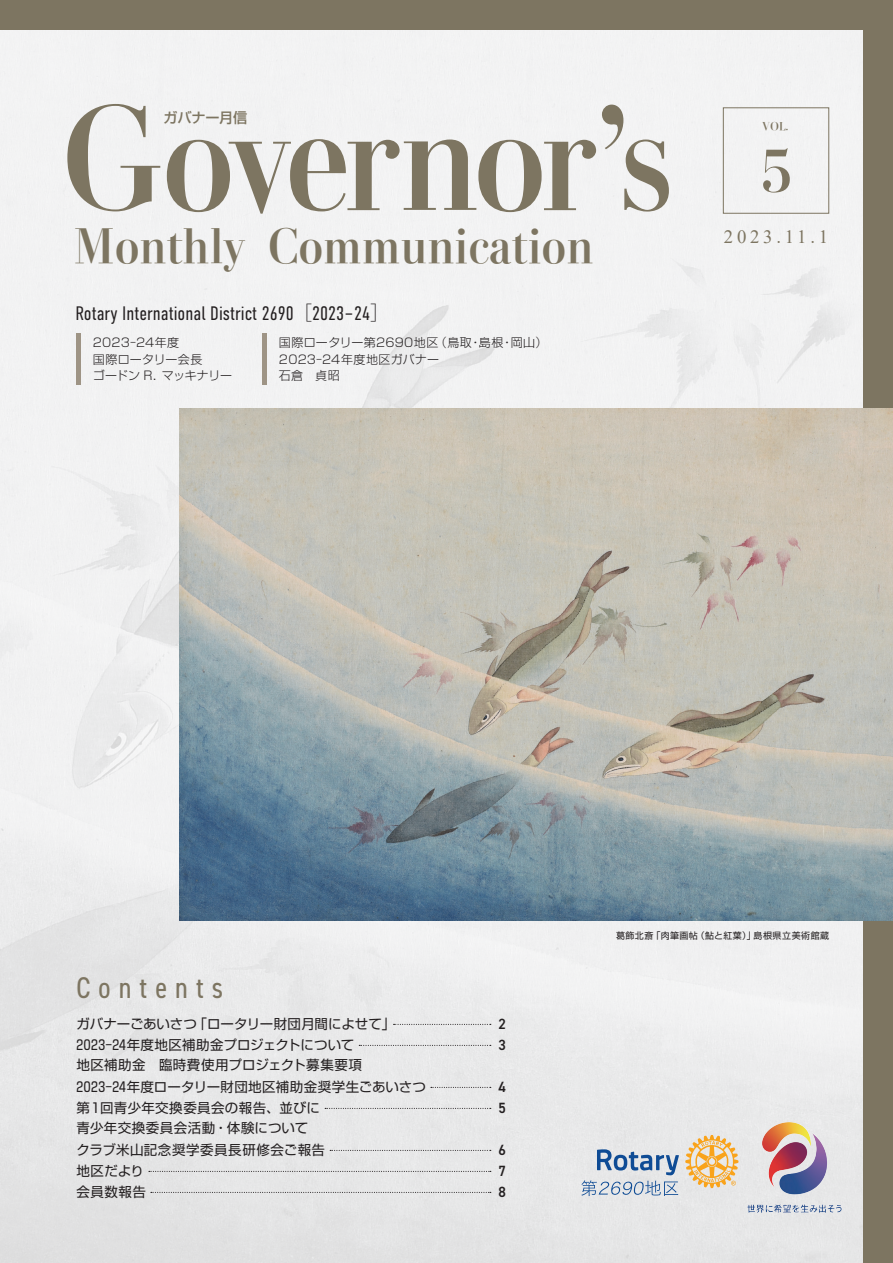
<style>
.page{position:relative;width:893px;height:1263px;background:#fff}
.page>*{position:absolute;margin:0;border:0;box-sizing:border-box;transform-origin:0 0}
.t1{font:130.35px "A Bajiminm koheb";letter-spacing:-.045em;color:#7d7561}
.t2{font:52.8px "A Bajiminm koheb";color:#7d7561}
.t3{font:44.1px "A Bajiminm koheb";color:#7d7561}
.t4{font:condensed 30px "DIN2014";letter-spacing:.27em;color:#7d7561}
.t5{font:300 19.5px "DIN Condensed";color:#231f20}
.t6{font:18.75px "Times New Roman";letter-spacing:.2em;color:#7d7561}
.t7{font:600 14.85px "DIN2014";color:#231f20;scale:.96 1}
.t8{font:500 14.1px "P Shin Go Pr 6 N";letter-spacing:-.01em;color:#7d7561}
.t9{font:13.5px/21.8px "P Shin Go Pr 6 N";letter-spacing:.02em;color:#231f20}
.t10{font:13.5px "P Shin Go Pr 6 N";color:#231f20}
.t11{font:300 12px/16.5px "P Shin Go Pr 6 N";letter-spacing:.025em;color:#231f20}
.t12{font:10.5px "A Bajiminm koheb";color:#7d7561}
.t13{font:9px "P Shin Go Pr 6 N";letter-spacing:.05em;color:#231f20}
.s1{font-family:"Koz Min Pr 6 N"}
</style>
<div class="page">
<img style="left:0;top:30px;width:863px;height:1233px">
<div style="left:0;top:0;width:893px;height:30px;background:#7d7561"></div>
<div style="left:863px;top:0;width:30px;height:1263px;background:#7d7561"></div>
<img style="left:180px;top:409px;width:713px;height:511px">
<hr style="left:263px;top:334px;width:4px;height:51px;background:#9e9485">
<hr style="left:77px;top:334px;width:4px;height:51px;background:#9e9485">
<div style="left:723px;top:107px;width:106px;height:107px;border:1px solid #7d7561"></div>
<svg style="left:394px;top:1024px;width:97px;height:1px"></svg>
<svg style="left:359px;top:1045px;width:132px;height:1px"></svg>
<svg style="left:431px;top:1087px;width:60px;height:1px"></svg>
<svg style="left:325px;top:1108px;width:166px;height:1px"></svg>
<svg style="left:330px;top:1150px;width:161px;height:1px"></svg>
<svg style="left:149px;top:1171px;width:342px;height:1px"></svg>
<svg style="left:151px;top:1192px;width:340px;height:1px"></svg>
<img style="left:711px;top:1115px;width:137px;height:102px">
<svg style="left:685px;top:1135px;width:53px;height:53px;background:#eecc96"></svg>
<svg style="left:581px;top:1149px;width:98px;height:47px;background:#b4c2d4"></svg>
<h1 class="t1" style="left:60px;top:77px;width:613px">Governor's</h1>
<h3 class="t3" style="left:74px;top:219px;width:521px">Monthly Communication</h3>
<p class="t8" style="left:164px;top:106px;width:85px">ガバナー月信</p>
<h3 class="t5" style="left:75px;top:302px;width:316px">Rotary International District 2690<span class="s1">［</span>2023-24<span class="s1">］</span></h3>
<p class="t11" style="left:93px;top:333px;width:141px">2023-24年度<br>国際ロータリー会長<br>ゴードン R．マッキナリー</p>
<p class="t11" style="left:279px;top:333px;width:270px">国際ロータリー第2690地区（鳥取・島根・岡山）<br>2023-24年度地区ガバナー<br>石倉　貞昭</p>
<p class="t12" style="left:762px;top:120px;width:29px">VOL.</p>
<h2 class="t2" style="left:759px;top:138px;width:35px">5</h2>
<h3 class="t6" style="left:724px;top:223px;width:106px">2023.11.1</h3>
<h3 class="t4" style="left:77px;top:968px;width:148px">Contents</h3>
<p class="t10" style="left:77px;top:1013px;width:320px">ガバナーごあいさつ「ロータリー財団月間によせて」</p>
<p class="t7" style="left:498px;top:1014px;width:9px">2</p>
<p class="t9" style="left:77px;top:1033px;width:279px">2023-24年度地区補助金プロジェクトについて</p>
<p class="t7" style="left:498px;top:1035px;width:9px">3</p>
<p class="t9" style="left:77px;top:1053px;width:351px">地区補助金　臨時費使用プロジェクト募集要項　<br>2023-24年度ロータリー財団地区補助金奨学生ごあいさつ</p>
<p class="t7" style="left:498px;top:1077px;width:9px">4</p>
<p class="t9" style="left:77px;top:1096px;width:245px">第１回青少年交換委員会の報告、並びに</p>
<p class="t7" style="left:498px;top:1098px;width:9px">5</p>
<p class="t9" style="left:77px;top:1116px;width:250px">青少年交換委員会活動・体験について<br>クラブ米山記念奨学委員長研修会ご報告</p>
<p class="t7" style="left:498px;top:1140px;width:9px">6</p>
<p class="t9" style="left:77px;top:1159px;width:69px">地区だより</p>
<p class="t7" style="left:498px;top:1161px;width:9px">7</p>
<p class="t9" style="left:77px;top:1180px;width:71px">会員数報告</p>
<p class="t7" style="left:498px;top:1182px;width:9px">8</p>
<p class="t13" style="left:616px;top:928px;width:215px">葛飾北斎「肉筆画帖（鮎と紅葉）」島根県立美術館蔵</p>
</div>
